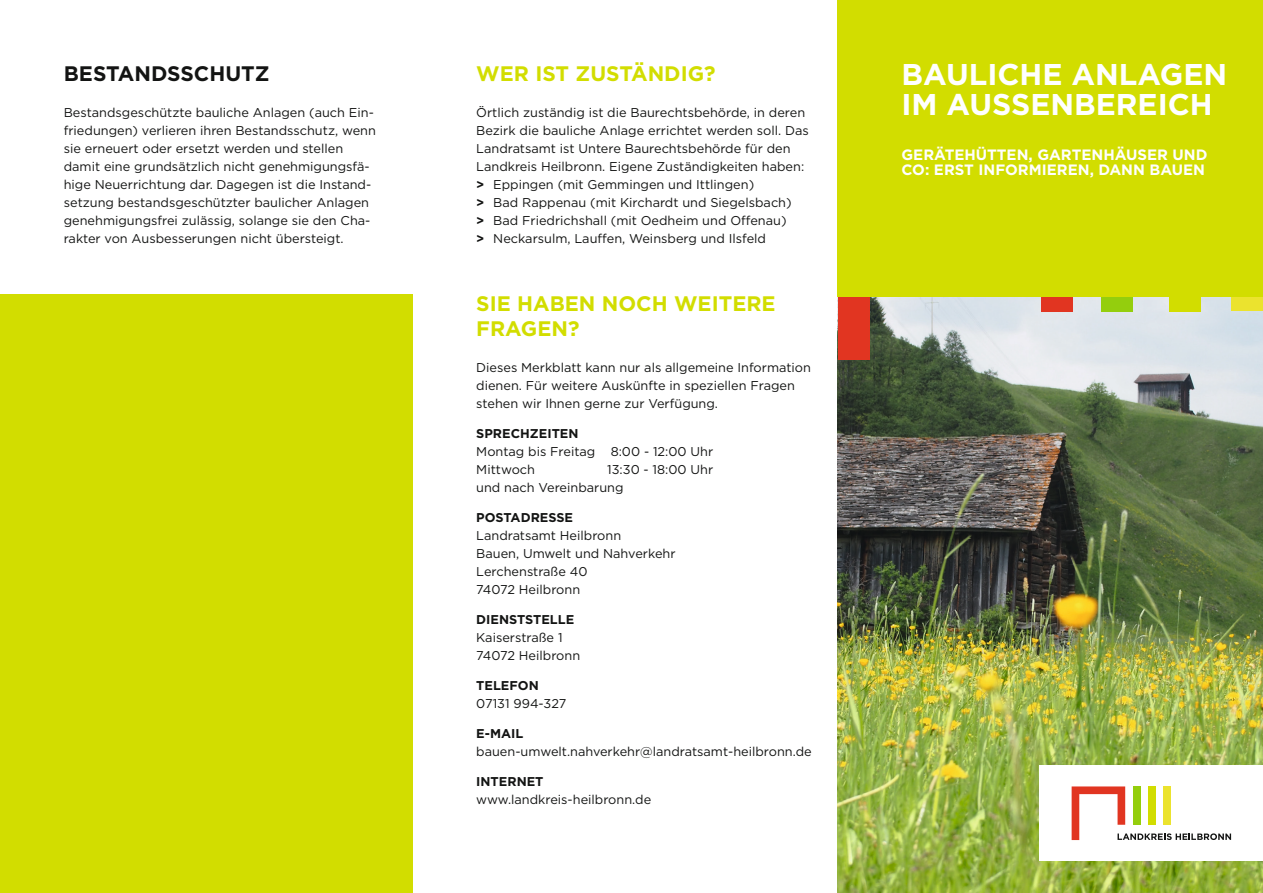
<style>
.page{position:relative;width:1263px;height:893px;background:#fff}
.page>*{position:absolute;margin:0;border:0;box-sizing:border-box;transform-origin:0 0}
.t1{font:700 30px/30px "Gotham";color:#fff}
.t2{font:700 21px/25.2px "Gotham";color:#d2dd00}
.t3{font:700 21px "Gotham";color:#131413}
.t4{font:700 15px/15px "Gotham";color:#fff}
.t5{font:12.75px/18px "Gotham";color:#131413}
.t6{font:700 12.75px "Gotham";color:#131413}
.s1{font-weight:700}
</style>
<div class="page">
<img style="left:838px;top:297px;width:425px;height:596px">
<div style="left:1101px;top:296px;width:32px;height:16px;background:#94ce0d"></div>
<div style="left:1231px;top:295px;width:32px;height:16px;background:#ebe32e"></div>
<div style="left:1041px;top:296px;width:32px;height:16px;background:#e13521"></div>
<div style="left:838px;top:296px;width:32px;height:64px;background:#e13521"></div>
<div style="left:1040px;top:765px;width:223px;height:96px;background:#fff"></div>
<svg style="left:1071px;top:786px;width:160px;height:54px"></svg>
<div style="left:1169px;top:296px;width:32px;height:16px;background:#d2dd00"></div>
<div style="left:838px;top:0;width:425px;height:297px;background:#d2dd00"></div>
<div style="left:0;top:294px;width:412px;height:599px;background:#d2dd00"></div>
<h2 class="t3" style="left:64px;top:59px;width:207px">BESTANDSSCHUTZ</h2>
<p class="t5" style="left:64px;top:103px;width:314px">Bestandsgeschützte bauliche Anlagen (auch Ein&shy;friedungen) verlieren ihren Bestandsschutz, wenn sie erneuert oder ersetzt werden und stellen damit eine grundsätzlich nicht genehmigungsfä&shy;hige Neuerrichtung dar. Dagegen ist die Instand&shy;setzung bestandsgeschützter baulicher Anlagen genehmigungsfrei zulässig, solange sie den Cha&shy;rakter von Ausbesserungen nicht übersteigt.</p>
<h2 class="t2" style="left:476px;top:60px;width:241px">WER IST ZUSTÄNDIG?</h2>
<p class="t5" style="left:476px;top:103px;width:334px">Örtlich zuständig ist die Baurechtsbehörde, in deren Bezirk die bauliche Anlage errichtet werden soll. Das Landratsamt ist Untere Baurechtsbehörde für den Landkreis Heilbronn. Eigene Zuständigkeiten haben: <span class="s1">&gt;</span> Eppingen (mit Gemmingen und Ittlingen)<br><span class="s1">&gt;</span> Bad Rappenau (mit Kirchardt und Siegelsbach)<br><span class="s1">&gt;</span> Bad Friedrichshall (mit Oedheim und Offenau)<br><span class="s1">&gt;</span> Neckarsulm, Lauffen, Weinsberg und Ilsfeld</p>
<h2 class="t2" style="left:476px;top:291px;width:301px">SIE HABEN NOCH WEITERE<br>FRAGEN?</h2>
<p class="t5" style="left:476px;top:358px;width:336px">Dieses Merkblatt kann nur als allgemeine Information dienen. Für weitere Auskünfte in speziellen Fragen stehen wir Ihnen gerne zur Verfügung.</p>
<p class="t6" style="left:476px;top:425px;width:104px">SPRECHZEITEN</p>
<p class="t5" style="left:476px;top:442px;width:238px">Montag bis Freitag 8:00 - 12:00 Uhr<br>Mittwoch</p>
<p class="t5" style="left:476px;top:460px;width:238px;text-indent:131px">13:30 - 18:00 Uhr und nach Vereinbarung</p>
<p class="t6" style="left:476px;top:509px;width:98px">POSTADRESSE</p>
<p class="t5" style="left:476px;top:526px;width:201px">Landratsamt Heilbronn<br>Bauen, Umwelt und Nahverkehr<br>Lerchenstraße 40<br>74072 Heilbronn</p>
<p class="t6" style="left:476px;top:611px;width:100px">DIENSTSTELLE</p>
<p class="t5" style="left:476px;top:628px;width:105px">Kaiserstraße 1<br>74072 Heilbronn</p>
<p class="t6" style="left:476px;top:677px;width:64px">TELEFON</p>
<p class="t5" style="left:476px;top:694px;width:92px">07131 994-327</p>
<p class="t6" style="left:476px;top:725px;width:49px">E-MAIL</p>
<p class="t5" style="left:476px;top:742px;width:337px">bauen-umwelt.nahverkehr@landratsamt-heilbronn.de</p>
<p class="t6" style="left:476px;top:773px;width:69px">INTERNET</p>
<p class="t5" style="left:476px;top:790px;width:176px">www.landkreis-heilbronn.de</p>
<h1 class="t1" style="left:901px;top:59px;width:327px">BAULICHE ANLAGEN<br>IM AUSSENBEREICH</h1>
<p class="t4" style="left:901px;top:147px;width:307px">GERÄTEHÜTTEN, GARTENHÄUSER UND<br>CO: ERST INFORMIEREN, DANN BAUEN</p>
</div>
